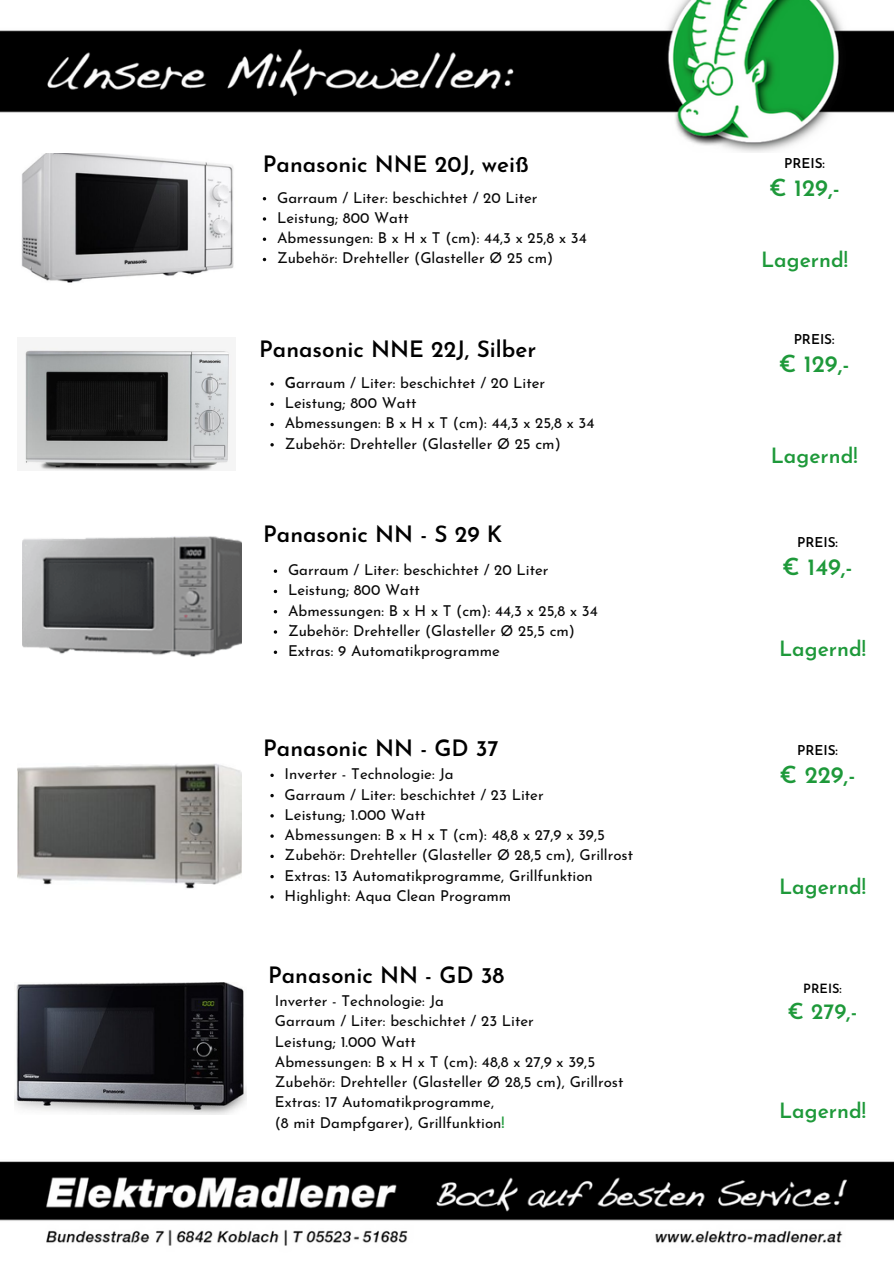
<style>
.page{position:relative;width:894px;height:1264px;background:#fff}
.page>*{position:absolute;margin:0;border:0;box-sizing:border-box;transform-origin:0 0}
.t1{font:600 23.4px "Josefin Sans";color:#1e993a}
.t2{font:600 22.5px "Josefin Sans";color:#000}
.t3{font:600 22.05px "Josefin Sans";color:#1e993a}
.t4{font:600 21px "Josefin Sans";color:#1e993a}
.t5{font:15px/20.2px "Josefin Sans";color:#080808}
.t6{font:600 13.5px "Josefin Sans";color:#000}
.t7{font:600 12.75px "Josefin Sans";color:#000}
.s1{font-weight:600}
.s2{font-weight:600;color:#1e993a}
</style>
<div class="page">
<img style="left:0;top:1161px;width:893px;height:85px">
<img style="left:21px;top:153px;width:213px;height:130px">
<img style="left:0;top:0;width:893px;height:153px">
<svg style="left:263px;top:217px;width:3px;height:4px"></svg>
<svg style="left:263px;top:237px;width:3px;height:4px"></svg>
<img style="left:23px;top:347px;width:209px;height:123px">
<svg style="left:270px;top:382px;width:4px;height:4px"></svg>
<svg style="left:270px;top:402px;width:4px;height:4px"></svg>
<svg style="left:270px;top:423px;width:4px;height:3px"></svg>
<svg style="left:270px;top:443px;width:4px;height:3px"></svg>
<img style="left:22px;top:536px;width:220px;height:121px">
<svg style="left:274px;top:569px;width:3px;height:4px"></svg>
<svg style="left:274px;top:650px;width:3px;height:4px"></svg>
<img style="left:17px;top:763px;width:224px;height:126px">
<svg style="left:270px;top:773px;width:4px;height:4px"></svg>
<svg style="left:270px;top:794px;width:4px;height:3px"></svg>
<svg style="left:270px;top:814px;width:4px;height:3px"></svg>
<svg style="left:270px;top:854px;width:4px;height:4px"></svg>
<svg style="left:270px;top:875px;width:4px;height:3px"></svg>
<svg style="left:270px;top:895px;width:4px;height:3px"></svg>
<img style="left:15px;top:982px;width:232px;height:132px">
<h1 class="t2" style="left:263px;top:155px;width:267px">Panasonic NNE 20J, weiß</h1>
<p class="t5" style="left:277px;top:189px;width:262px">Garraum / Liter: beschichtet / 20 Liter</p>
<p class="t5" style="left:277px;top:209px;width:133px">Leistung; 800 Watt</p>
<p class="t5" style="left:277px;top:229px;width:311px">Abmessungen: B x H x T (cm): 44,3 x 25,8 x 34</p>
<p class="t5" style="left:277px;top:249px;width:277px">Zubehör: Drehteller (Glasteller Ø 25 cm)</p>
<p class="t4" style="left:760px;top:251px;width:88px">Lagernd!</p>
<p class="t6" style="left:783px;top:158px;width:42px">PREIS:</p>
<p class="t1" style="left:768px;top:178px;width:72px">€ 129,-</p>
<h1 class="t2" style="left:259px;top:340px;width:278px">Panasonic NNE 22J, Silber</h1>
<p class="t5" style="left:284px;top:374px;width:262px"><span class="s1">G</span>arraum / Liter: beschichtet / 20 Liter</p>
<h1 class="t5" style="left:284px;top:394px;width:133px">Leistung; 800 Watt</h1>
<p class="t5" style="left:284px;top:414px;width:311px">Abmessungen: B x H x T (cm): 44,3 x 25,8 x 34</p>
<p class="t5" style="left:284px;top:435px;width:277px">Zubehör: Drehteller (Glasteller Ø 25 cm)</p>
<p class="t2" style="left:263px;top:525px;width:240px">Panasonic NN - S 29 K</p>
<h2 class="t6" style="left:793px;top:334px;width:42px">PREIS:</h2>
<h2 class="t1" style="left:778px;top:354px;width:72px">€ 129,-</h2>
<p class="t4" style="left:770px;top:447px;width:88px">Lagernd!</p>
<p class="t6" style="left:796px;top:537px;width:42px">PREIS:</p>
<h2 class="t5" style="left:288px;top:561px;width:262px">Garraum / Liter: beschichtet / 20 Liter</h2>
<p class="t1" style="left:782px;top:557px;width:72px">€ 149,-</p>
<h1 class="t5" style="left:288px;top:581px;width:133px">Leistung; 800 Watt</h1>
<p class="t5" style="left:288px;top:602px;width:311px">Abmessungen: B x H x T (cm): 44,3 x 25,8 x 34</p>
<h1 class="t5" style="left:288px;top:622px;width:288px">Zubehör: Drehteller (Glasteller Ø 25,5 cm)</h1>
<p class="t5" style="left:288px;top:642px;width:213px">Extras: 9 Automatikprogramme</p>
<p class="t4" style="left:778px;top:639px;width:88px">Lagernd!</p>
<p class="t2" style="left:263px;top:739px;width:237px">Panasonic NN - GD 37</p>
<h2 class="t5" style="left:284px;top:765px;width:170px">Inverter - Technologie: Ja</h2>
<h1 class="t5" style="left:284px;top:785px;width:260px">Garraum / Liter: beschichtet / 23 Liter</h1>
<p class="t5" style="left:284px;top:806px;width:142px">Leistung; 1.000 Watt</p>
<h1 class="t5" style="left:284px;top:826px;width:322px">Abmessungen: B x H x T (cm): 48,8 x 27,9 x 39,5</h1>
<p class="t5" style="left:284px;top:846px;width:350px">Zubehör: Drehteller (Glasteller Ø 28,5 cm), Grillrost</p>
<p class="t5" style="left:284px;top:866px;width:310px">Extras: 13 Automatikprogramme, Grillfunktion</p>
<p class="t5" style="left:284px;top:887px;width:228px">Highlight: Aqua Clean Programm</p>
<p class="t4" style="left:778px;top:878px;width:88px">Lagernd!</p>
<p class="t6" style="left:796px;top:745px;width:42px">PREIS:</p>
<p class="t1" style="left:779px;top:765px;width:78px">€ 229,-</p>
<p class="t2" style="left:268px;top:965px;width:238px">Panasonic NN - GD 38</p>
<h2 class="t5" style="left:275px;top:992px;width:350px">Inverter - Technologie: Ja<br>Garraum / Liter: beschichtet / 23 Liter<br>Leistung; 1.000 Watt<br>Abmessungen: B x H x T (cm): 48,8 x 27,9 x 39,5<br>Zubehör: Drehteller (Glasteller Ø 28,5 cm), Grillrost Extras: 17 Automatikprogramme,<br>(8 mit Dampfgarer), Grillfunktion<span class="s2">!</span></h2>
<p class="t7" style="left:803px;top:983px;width:40px">PREIS:</p>
<p class="t3" style="left:787px;top:1002px;width:71px">€ 279,-</p>
<h1 class="t4" style="left:778px;top:1102px;width:88px">Lagernd!</h1>
</div>
